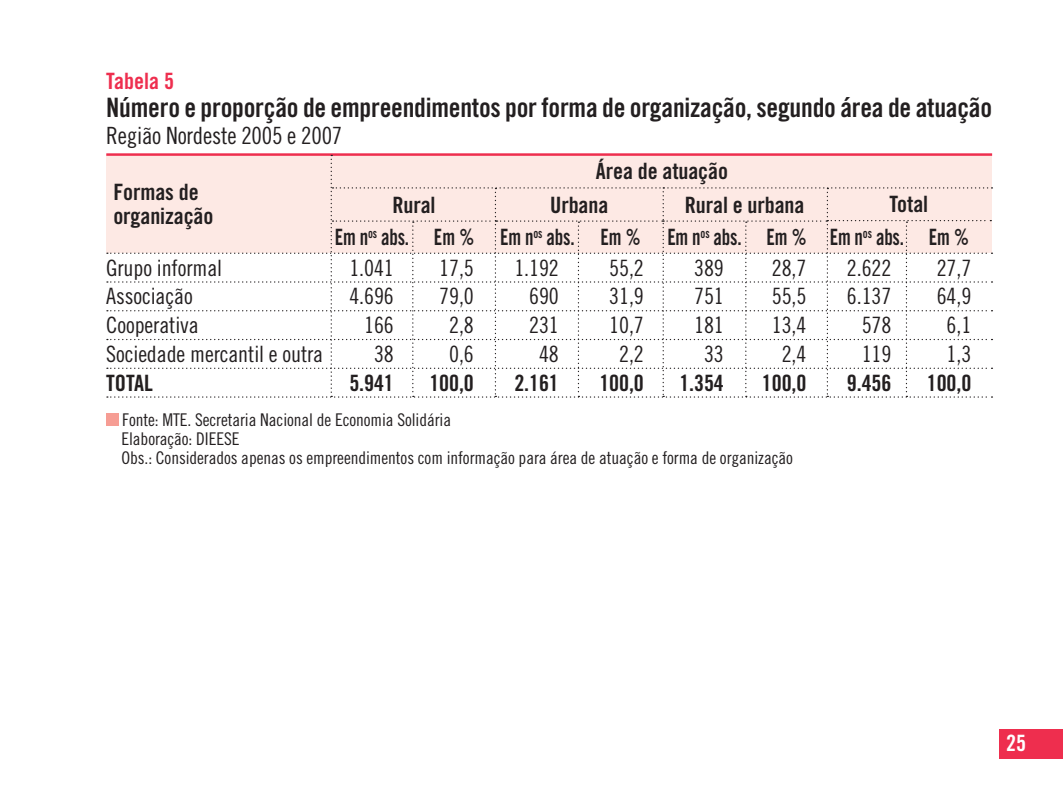
<style>
.page{position:relative;width:1063px;height:794px;background:#fff}
.page>*{position:absolute;margin:0;border:0;box-sizing:border-box;transform-origin:0 0}
.t1{font:26.75px "Trade Gothic Bold Cond Twenty";letter-spacing:-.01em;color:#231f20}
.t2{font:23.75px "Trade Gothic Cond Eighteen";letter-spacing:-.01em;color:#231f20}
.t3{font:22.5px "Trade Gothic Cond Eighteen";letter-spacing:-.005em;color:#231f20}
.t4{font:22.5px/23.8px "Trade Gothic Bold Cond Twenty";letter-spacing:-.005em;color:#231f20}
.t5{font:22.5px "Trade Gothic Bold Cond Twenty";color:#ee2e4e}
.t6{font:22.5px "Trade Gothic Bold Cond Twenty";color:#fff}
.t7{font:17.5px/18.8px "Trade Gothic Cond Eighteen";letter-spacing:-.005em;color:#231f20}
</style>
<div class="page">
<div style="left:999px;top:729px;width:64px;height:29px;background:#ee2e4e"></div>
<div style="left:106px;top:414px;width:13px;height:12px;background:#f69d94"></div>
<hr style="left:106px;top:153px;width:886px;height:3px;background:#ee2e4e">
<svg style="left:107px;top:155px;width:886px;height:243px"></svg>
<p class="t5" style="left:106px;top:67px;width:69px">Tabela 5</p>
<p class="t1" style="left:106px;top:91px;width:887px">Número e proporção de empreendimentos por forma de organização, segundo área de atuação</p>
<p class="t2" style="left:106px;top:121px;width:238px">Região Nordeste 2005 e 2007</p>
<p class="t4" style="left:596px;top:159px;width:134px">área de atuação</p>
<p class="t4" style="left:392px;top:193px;width:45px">Rural</p>
<p class="t4" style="left:550px;top:193px;width:60px">Urbana</p>
<p class="t4" style="left:685px;top:193px;width:121px">Rural e urbana</p>
<p class="t4" style="left:113px;top:180px;width:102px">formas de organização</p>
<p class="t3" style="left:106px;top:254px;width:118px">Grupo informal</p>
<p class="t3" style="left:349px;top:254px;width:46px">1.041</p>
<p class="t3" style="left:439px;top:254px;width:36px">17,5</p>
<p class="t3" style="left:514px;top:254px;width:46px">1.192</p>
<p class="t3" style="left:609px;top:254px;width:36px">55,2</p>
<p class="t3" style="left:694px;top:254px;width:31px">389</p>
<p class="t3" style="left:772px;top:254px;width:36px">28,7</p>
<p class="t3" style="left:847px;top:254px;width:46px">2.622</p>
<p class="t3" style="left:937px;top:254px;width:36px">27,7</p>
<p class="t3" style="left:106px;top:283px;width:88px">Associação</p>
<p class="t3" style="left:349px;top:283px;width:46px">4.696</p>
<p class="t3" style="left:439px;top:283px;width:36px">79,0</p>
<p class="t3" style="left:529px;top:283px;width:31px">690</p>
<p class="t3" style="left:609px;top:283px;width:36px">31,9</p>
<p class="t3" style="left:694px;top:283px;width:31px">751</p>
<p class="t3" style="left:772px;top:283px;width:36px">55,5</p>
<p class="t3" style="left:847px;top:283px;width:46px">6.137</p>
<p class="t3" style="left:937px;top:283px;width:36px">64,9</p>
<p class="t3" style="left:106px;top:312px;width:94px">Cooperativa</p>
<p class="t3" style="left:364px;top:312px;width:31px">166</p>
<p class="t3" style="left:449px;top:312px;width:26px">2,8</p>
<p class="t3" style="left:529px;top:312px;width:31px">231</p>
<p class="t3" style="left:609px;top:312px;width:36px">10,7</p>
<p class="t3" style="left:694px;top:312px;width:31px">181</p>
<p class="t3" style="left:772px;top:312px;width:36px">13,4</p>
<p class="t3" style="left:862px;top:312px;width:31px">578</p>
<p class="t3" style="left:947px;top:312px;width:26px">6,1</p>
<p class="t3" style="left:106px;top:340px;width:219px">Sociedade mercantil e outra</p>
<p class="t3" style="left:374px;top:340px;width:21px">38</p>
<p class="t3" style="left:449px;top:340px;width:26px">0,6</p>
<p class="t3" style="left:539px;top:340px;width:21px">48</p>
<p class="t3" style="left:619px;top:340px;width:26px">2,2</p>
<p class="t3" style="left:704px;top:340px;width:21px">33</p>
<p class="t3" style="left:782px;top:340px;width:26px">2,4</p>
<p class="t3" style="left:862px;top:340px;width:31px">119</p>
<p class="t3" style="left:947px;top:340px;width:26px">1,3</p>
<p class="t4" style="left:106px;top:371px;width:48px">ToTAl</p>
<p class="t4" style="left:349px;top:371px;width:46px">5.941</p>
<p class="t4" style="left:429px;top:371px;width:46px">100,0</p>
<p class="t4" style="left:514px;top:371px;width:46px">2.161</p>
<p class="t4" style="left:599px;top:371px;width:46px">100,0</p>
<p class="t4" style="left:679px;top:371px;width:46px">1.354</p>
<p class="t4" style="left:762px;top:371px;width:46px">100,0</p>
<p class="t4" style="left:847px;top:371px;width:46px">9.456</p>
<p class="t4" style="left:927px;top:371px;width:46px">100,0</p>
<p class="t4" style="left:335px;top:187px;width:636px;line-height:33px;text-indent:555px">Total<br>Em n<sup>os</sup> abs. Em % Em n<sup>os</sup> abs. Em % Em n<sup>os</sup> abs. Em % Em n<sup>os</sup> abs. Em %</p>
<p class="t7" style="left:121px;top:410px;width:673px">Fonte: MTE. Secretaria Nacional de Economia Solidária<br>Elaboração: DIEESE<br>Obs.: Considerados apenas os empreendimentos com informação para área de atuação e forma de organização</p>
<p class="t6" style="left:1006px;top:729px;width:21px">25</p>
</div>
